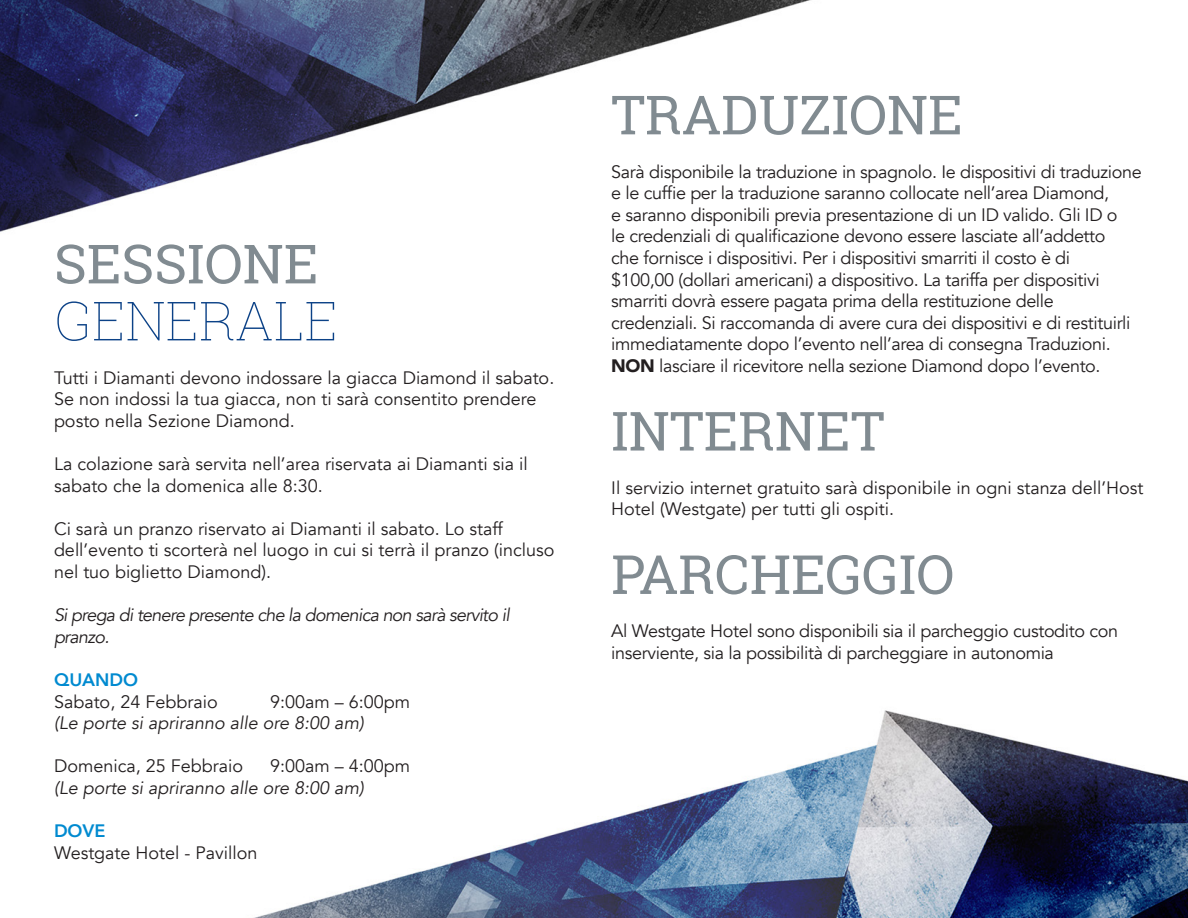
<style>
.page{position:relative;width:1188px;height:918px;background:#fff}
.page>*{position:absolute;margin:0;border:0;box-sizing:border-box;transform-origin:0 0}
.t1{font:54px "Roboto Slab";color:#818b91}
.t2{font:100 54px "Roboto Slab";color:#0c4287}
.t3{font:18px/21.6px "Avenir";letter-spacing:-.02em;color:#231f20}
.t4{font:18px/21.6px "Avenir";color:#231f20}
.t5{font:italic 18px "Avenir";color:#231f20}
.t6{font:italic 18px/21.6px "Avenir";letter-spacing:-.04em;color:#231f20}
.t7{font:800 18px "Avenir";color:#008ad0}
.s1{font-weight:900}
</style>
<div class="page">
<img style="left:0;top:0;width:1188px;height:918px">
<h1 class="t1" style="left:54px;top:227px;width:266px">SESSIONE</h1>
<h1 class="t2" style="left:54px;top:284px;width:286px">GENERALE</h1>
<p class="t4" style="left:54px;top:367px;width:502px">Tutti i Diamanti devono indossare la giacca Diamond il sabato.<br>Se non indossi la tua giacca, non ti sarà consentito prendere posto nella Sezione Diamond.</p>
<p class="t4" style="left:54px;top:453px;width:475px">La colazione sarà servita nell’area riservata ai Diamanti sia il sabato che la domenica alle 8:30.</p>
<p class="t4" style="left:54px;top:518px;width:502px">Ci sarà un pranzo riservato ai Diamanti il sabato. Lo staff dell’evento ti scorterà nel luogo in cui si terrà il pranzo (incluso nel tuo biglietto Diamond).</p>
<p class="t6" style="left:54px;top:605px;width:457px">Si prega di tenere presente che la domenica non sarà servito il pranzo.</p>
<p class="t7" style="left:54px;top:666px;width:86px">QUANDO</p>
<p class="t4" style="left:54px;top:691px;width:165px">Sabato, 24 Febbraio</p>
<p class="t4" style="left:270px;top:691px;width:142px">9:00am – 6:00pm</p>
<p class="t5" style="left:54px;top:712px;width:311px">(Le porte si apriranno alle ore 8:00 am)</p>
<p class="t4" style="left:54px;top:756px;width:191px">Domenica, 25 Febbraio</p>
<p class="t4" style="left:270px;top:756px;width:142px">9:00am – 4:00pm</p>
<p class="t5" style="left:54px;top:777px;width:311px">(Le porte si apriranno alle ore 8:00 am)</p>
<p class="t7" style="left:54px;top:817px;width:53px">DOVE</p>
<p class="t4" style="left:54px;top:842px;width:205px">Westgate Hotel - Pavillon</p>
<h1 class="t1" style="left:611px;top:78px;width:353px">TRADUZIONE</h1>
<p class="t3" style="left:611px;top:161px;width:532px">Sarà disponibile la traduzione in spagnolo. Ie dispositivi di traduzione e le cuffie per la traduzione saranno collocate nell’area Diamond,<br>e saranno disponibili previa presentazione di un ID valido. Gli ID o<br>le credenziali di qualificazione devono essere lasciate all’addetto<br>che fornisce i dispositivi. Per i dispositivi smarriti il costo è di<br>$100,00 (dollari americani) a dispositivo. La tariffa per dispositivi smarriti dovrà essere pagata prima della restituzione delle credenziali. Si raccomanda di avere cura dei dispositivi e di restituirli immediatamente dopo l’evento nell’area di consegna Traduzioni.<br><span class="s1">NON</span> lasciare il ricevitore nella sezione Diamond dopo l’evento.</p>
<h1 class="t1" style="left:611px;top:394px;width:275px">INTERNET</h1>
<p class="t4" style="left:611px;top:477px;width:534px">Il servizio internet gratuito sarà disponibile in ogni stanza dell’Host<br>Hotel (Westgate) per tutti gli ospiti.</p>
<h1 class="t1" style="left:611px;top:537px;width:345px">PARCHEGGIO</h1>
<p class="t3" style="left:611px;top:620px;width:508px">Al Westgate Hotel sono disponibili sia il parcheggio custodito con inserviente, sia la possibilità di parcheggiare in autonomia</p>
</div>
